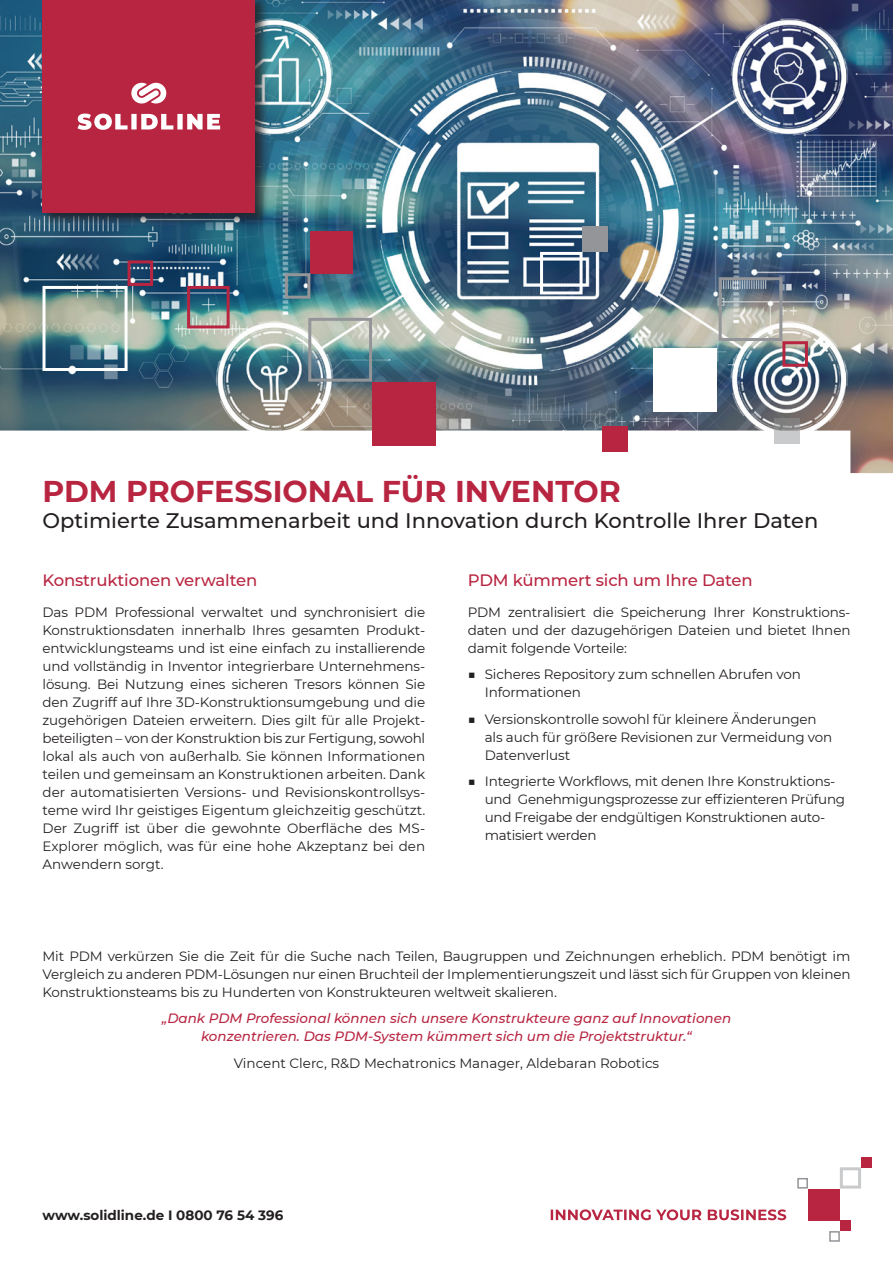
<style>
.page{position:relative;width:893px;height:1263px;background:#fff}
.page>*{position:absolute;margin:0;border:0;box-sizing:border-box;transform-origin:0 0}
.t1{font:700 30px "Montserrat";color:#b82541}
.t2{font:500 21px "Montserrat";color:#231f20}
.t3{font:500 16.5px "Montserrat";letter-spacing:-.01em;color:#b82541}
.t4{font:13.5px/18px "Montserrat";letter-spacing:-.01em;color:#231f20;text-align:justify}
.t5{font:italic 500 13.5px/18px "Montserrat";color:#b82541;text-align:center}
.t6{font:700 13.5px "Montserrat";color:#231f20}
.s1{font-weight:700}
</style>
<div class="page">
<img style="left:0;top:0;width:893px;height:473px">
<div style="left:40px;top:0;width:229px;height:227px;background:#231f20;opacity:.75"></div>
<div style="left:43px;top:0;width:212px;height:213px;background:#b82541"></div>
<svg style="left:78px;top:82px;width:142px;height:48px"></svg>
<div style="left:861px;top:1157px;width:11px;height:10px;background:#b82541"></div>
<div style="left:840px;top:1220px;width:10px;height:11px;background:#b82541"></div>
<div style="left:808px;top:1188px;width:32px;height:32px;background:#b82541"></div>
<div style="left:840px;top:1167px;width:21px;height:21px;border:3px solid #939598"></div>
<div style="left:829px;top:1231px;width:11px;height:11px;border:2px solid #939598"></div>
<div style="left:797px;top:1178px;width:11px;height:10px;border:2px solid #939598"></div>
<svg style="left:551px;top:1209px;width:235px;height:11px"></svg>
<div style="left:187px;top:286px;width:43px;height:42px;border:3px solid #b82541"></div>
<div style="left:308px;top:318px;width:64px;height:64px;border:3px solid #939598"></div>
<div style="left:719px;top:277px;width:63px;height:64px;border:3px solid #939598"></div>
<div style="left:372px;top:382px;width:64px;height:63px;background:#b82541"></div>
<div style="left:602px;top:426px;width:26px;height:26px;background:#b82541"></div>
<div style="left:782px;top:341px;width:26px;height:26px;border:3px solid #b82541"></div>
<svg style="left:774px;top:418px;width:25px;height:25px"></svg>
<div style="left:310px;top:231px;width:43px;height:42px;background:#b82541"></div>
<div style="left:653px;top:348px;width:63px;height:63px;background:#fff"></div>
<div style="left:540px;top:252px;width:43px;height:42px;border:3px solid #fff"></div>
<div style="left:43px;top:286px;width:85px;height:85px;border:3px solid #fff"></div>
<div style="left:285px;top:273px;width:25px;height:26px;border:3px solid #939598"></div>
<div style="left:583px;top:226px;width:25px;height:26px;background:#939598"></div>
<div style="left:128px;top:260px;width:25px;height:26px;border:3px solid #b82541"></div>
<p class="t1" style="left:43px;top:470px;width:580px">PDM PROFESSIONAL FÜR INVENTOR</p>
<p class="t2" style="left:43px;top:505px;width:777px">Optimierte Zusammenarbeit und Innovation durch Kontrolle Ihrer Daten</p>
<p class="t3" style="left:43px;top:569px;width:216px">Konstruktionen verwalten</p>
<p class="t4" style="left:43px;top:603px;width:384px">Das PDM Professional verwaltet und synchronisiert die Konstruktionsdaten innerhalb Ihres gesamten Produkt&shy;entwicklungsteams und ist eine einfach zu installierende und vollständig in Inventor integrierbare Unternehmens&shy;lösung. Bei Nutzung eines sicheren Tresors können Sie den Zugriff auf Ihre 3D-Konstruktionsumgebung und die zugehörigen Dateien erweitern. Dies gilt für alle Projekt&shy;beteiligten – von der Konstruktion bis zur Fertigung, sowohl lokal als auch von außerhalb. Sie können Informationen teilen und gemeinsam an Konstruktionen arbeiten. Dank der automatisierten Versions- und Revisionskontrollsys&shy;teme wird Ihr geistiges Eigentum gleichzeitig geschützt.<br>Der Zugriff ist über die gewohnte Oberfläche des MS-Explorer möglich, was für eine hohe Akzeptanz bei den Anwendern sorgt.</p>
<p class="t3" style="left:468px;top:569px;width:286px">PDM kümmert sich um Ihre Daten</p>
<p class="t4" style="left:468px;top:603px;width:384px">PDM zentralisiert die Speicherung Ihrer Konstruktions&shy;daten und der dazugehörigen Dateien und bietet Ihnen damit folgende Vorteile:</p>
<p class="t4" style="left:485px;top:665px;width:318px;text-indent:-17px"><span class="s1">■</span> Sicheres Repository zum schnellen Abrufen von<br>Informationen</p>
<p class="t4" style="left:485px;top:710px;width:349px;text-align:left;text-indent:-17px"><span class="s1">■</span> Versionskontrolle sowohl für kleinere Änderungen als auch für größere Revisionen zur Vermeidung von<br>Datenverlust</p>
<p class="t4" style="left:485px;top:772px;width:362px;text-align:left;text-indent:-17px"><span class="s1">■</span> Integrierte Workflows, mit denen Ihre Konstruktions&shy;und Genehmigungsprozesse zur effizienteren Prüfung und Freigabe der endgültigen Konstruktionen auto&shy;matisiert werden</p>
<p class="t4" style="left:43px;top:947px;width:809px">Mit PDM verkürzen Sie die Zeit für die Suche nach Teilen, Baugruppen und Zeichnungen erheblich. PDM benötigt im Vergleich zu anderen PDM-Lösungen nur einen Bruchteil der Implementierungszeit und lässt sich für Gruppen von kleinen Konstruktionsteams bis zu Hunderten von Konstrukteuren weltweit skalieren.</p>
<p class="t5" style="left:162px;top:1009px;width:571px">„Dank PDM Professional können sich unsere Konstrukteure ganz auf Innovationen konzentrieren. Das PDM-System kümmert sich um die Projektstruktur.“</p>
<p class="t4" style="left:234px;top:1054px;width:427px">Vincent Clerc, R&amp;D Mechatronics Manager, Aldebaran Robotics</p>
<p class="t6" style="left:43px;top:1206px;width:242px">www.solidline.de I 0800 76 54 396</p>
</div>
